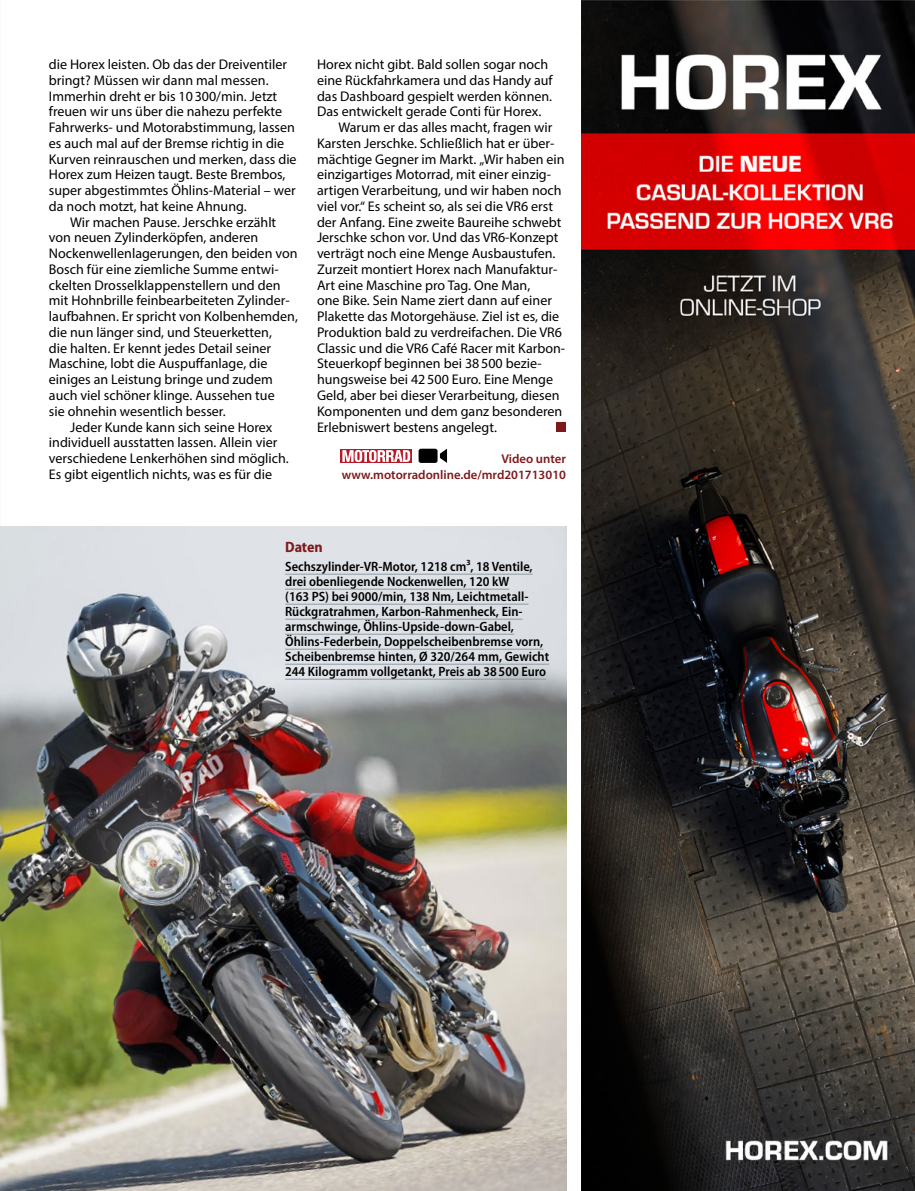
<style>
.page{position:relative;width:915px;height:1191px;background:#fff}
.page>*{position:absolute;margin:0;border:0;box-sizing:border-box;transform-origin:0 0}
.t1{font:700 semi-condensed 15px "Myriad Pro";letter-spacing:-.005em;color:#7e191b}
.t2{font:14.1px/15.8px "Myriad Pro";color:#000}
.t3{font:600 semi-condensed 13.5px/15px "Myriad Pro";color:#000}
.t4{font:600 12.75px/15.8px "Myriad Pro";color:#7e191b;text-align:right}
</style>
<div class="page">
<hr style="left:583px;top:0;width:1px;height:1191px;background:#000">
<img style="left:0;top:526px;width:566px;height:665px">
<hr style="left:285px;top:574px;width:247px;height:1px;background:#8f9ba2">
<hr style="left:285px;top:589px;width:224px;height:1px;background:#8f9ba2">
<hr style="left:285px;top:604px;width:243px;height:1px;background:#8f9ba2">
<hr style="left:285px;top:619px;width:237px;height:1px;background:#8f9ba2">
<hr style="left:285px;top:634px;width:229px;height:1px;background:#8f9ba2">
<hr style="left:285px;top:649px;width:258px;height:1px;background:#8f9ba2">
<hr style="left:285px;top:664px;width:264px;height:1px;background:#8f9ba2">
<hr style="left:285px;top:679px;width:261px;height:1px;background:#8f9ba2">
<div style="left:340px;top:449px;width:71px;height:14px;background:#b61928"></div>
<svg style="left:342px;top:450px;width:68px;height:12px"></svg>
<svg style="left:418px;top:449px;width:29px;height:14px"></svg>
<div style="left:556px;top:422px;width:10px;height:9px;background:#7e191b"></div>
<img style="left:581px;top:0;width:333px;height:1190px">
<p class="t2" style="left:49px;top:56px;width:249px">die Horex leisten. Ob das der Dreiventiler bringt? Müssen wir dann mal messen.<br>Immerhin dreht er bis 10300/min. Jetzt freuen wir uns über die nahezu perfekte Fahrwerks- und Motorabstimmung, lassen es auch mal auf der Bremse richtig in die Kurven reinrauschen und merken, dass die Horex zum Heizen taugt. Beste Brembos, super abgestimmtes Öhlins-Material – wer da noch motzt, hat keine Ahnung.</p>
<p class="t2" style="left:70px;top:214px;width:207px">Wir machen Pause. Jerschke erzählt</p>
<p class="t2" style="left:49px;top:230px;width:211px">von neuen Zylinderköpfen, anderen</p>
<p class="t2" style="left:49px;top:245px;width:250px">Nockenwellenlagerungen, den beiden von</p>
<p class="t2" style="left:49px;top:261px;width:231px">Bosch für eine ziemliche Summe entwi-</p>
<p class="t2" style="left:49px;top:277px;width:233px">ckelten Drosselklappenstellern und den</p>
<p class="t2" style="left:49px;top:293px;width:242px">mit Hohnbrille feinbearbeiteten Zylinder-</p>
<p class="t2" style="left:49px;top:308px;width:250px">laufbahnen. Er spricht von Kolbenhemden,</p>
<p class="t2" style="left:49px;top:324px;width:224px">die nun länger sind, und Steuerketten,</p>
<p class="t2" style="left:49px;top:340px;width:224px">die halten. Er kennt jedes Detail seiner</p>
<p class="t2" style="left:49px;top:356px;width:220px">Maschine, lobt die Auspuffanlage, die</p>
<p class="t2" style="left:49px;top:371px;width:225px">einiges an Leistung bringe und zudem</p>
<p class="t2" style="left:49px;top:387px;width:227px">auch viel schöner klinge. Aussehen tue</p>
<p class="t2" style="left:49px;top:403px;width:178px">sie ohnehin wesentlich besser.</p>
<p class="t2" style="left:70px;top:419px;width:204px">Jeder Kunde kann sich seine Horex</p>
<p class="t2" style="left:49px;top:434px;width:230px">individuell ausstatten lassen. Allein vier</p>
<p class="t2" style="left:49px;top:450px;width:241px">verschiedene Lenkerhöhen sind möglich.</p>
<p class="t2" style="left:49px;top:466px;width:224px">Es gibt eigentlich nichts, was es für die</p>
<p class="t2" style="left:317px;top:56px;width:233px">Horex nicht gibt. Bald sollen sogar noch</p>
<p class="t2" style="left:317px;top:72px;width:237px">eine Rückfahrkamera und das Handy auf</p>
<p class="t2" style="left:317px;top:88px;width:236px">das Dashboard gespielt werden können.</p>
<p class="t2" style="left:317px;top:104px;width:225px">Das entwickelt gerade Conti für Horex.</p>
<p class="t2" style="left:338px;top:119px;width:215px">Warum er das alles macht, fragen wir</p>
<p class="t2" style="left:317px;top:135px;width:239px">Karsten Jerschke. Schließlich hat er über-</p>
<p class="t2" style="left:317px;top:151px;width:249px">mächtige Gegner im Markt. „Wir haben ein</p>
<p class="t2" style="left:317px;top:167px;width:235px">einzigartiges Motorrad, mit einer einzig-</p>
<p class="t2" style="left:317px;top:182px;width:246px">artigen Verarbeitung, und wir haben noch</p>
<p class="t2" style="left:317px;top:198px;width:237px">viel vor.“ Es scheint so, als sei die VR6 erst</p>
<p class="t2" style="left:317px;top:214px;width:246px">der Anfang. Eine zweite Baureihe schwebt</p>
<p class="t2" style="left:317px;top:230px;width:243px">Jerschke schon vor. Und das VR6-Konzept</p>
<p class="t2" style="left:317px;top:245px;width:240px">verträgt noch eine Menge Ausbaustufen.</p>
<p class="t2" style="left:317px;top:261px;width:242px">Zurzeit montiert Horex nach Manufaktur-</p>
<p class="t2" style="left:317px;top:277px;width:215px">Art eine Maschine pro Tag. One Man,</p>
<p class="t2" style="left:317px;top:293px;width:236px">one Bike. Sein Name ziert dann auf einer</p>
<p class="t2" style="left:317px;top:308px;width:244px">Plakette das Motorgehäuse. Ziel ist es, die</p>
<p class="t2" style="left:317px;top:324px;width:246px">Produktion bald zu verdreifachen. Die VR6</p>
<p class="t2" style="left:317px;top:340px;width:250px">Classic und die VR6 Café Racer mit Karbon-</p>
<p class="t2" style="left:317px;top:356px;width:226px">Steuerkopf beginnen bei 38500 bezie-</p>
<p class="t2" style="left:317px;top:371px;width:237px">hungsweise bei 42500 Euro. Eine Menge</p>
<p class="t2" style="left:317px;top:387px;width:244px">Geld, aber bei dieser Verarbeitung, diesen</p>
<p class="t2" style="left:317px;top:403px;width:247px">Komponenten und dem ganz besonderen</p>
<p class="t2" style="left:317px;top:419px;width:181px">Erlebniswert bestens angelegt.</p>
<p class="t4" style="left:341px;top:450px;width:226px">Video unter www.motorradonline.de/mrd201713010</p>
<p class="t1" style="left:285px;top:538px;width:39px">Daten</p>
<p class="t3" style="left:285px;top:559px;width:265px">Sechszylinder-VR-Motor, 1218 cm³, 18 Ventile, drei obenliegende Nockenwellen, 120 kW<br>(163 PS) bei 9000/min, 138 Nm, Leichtmetall-Rückgratrahmen, Karbon-Rahmenheck, Ein&shy;armschwinge, Öhlins-Upside-down-Gabel, Öhlins-Federbein, Doppelscheibenbremse vorn, Scheibenbremse hinten, Ø 320/264 mm, Gewicht 244 Kilogramm vollgetankt, Preis ab 38 500 Euro</p>
</div>
